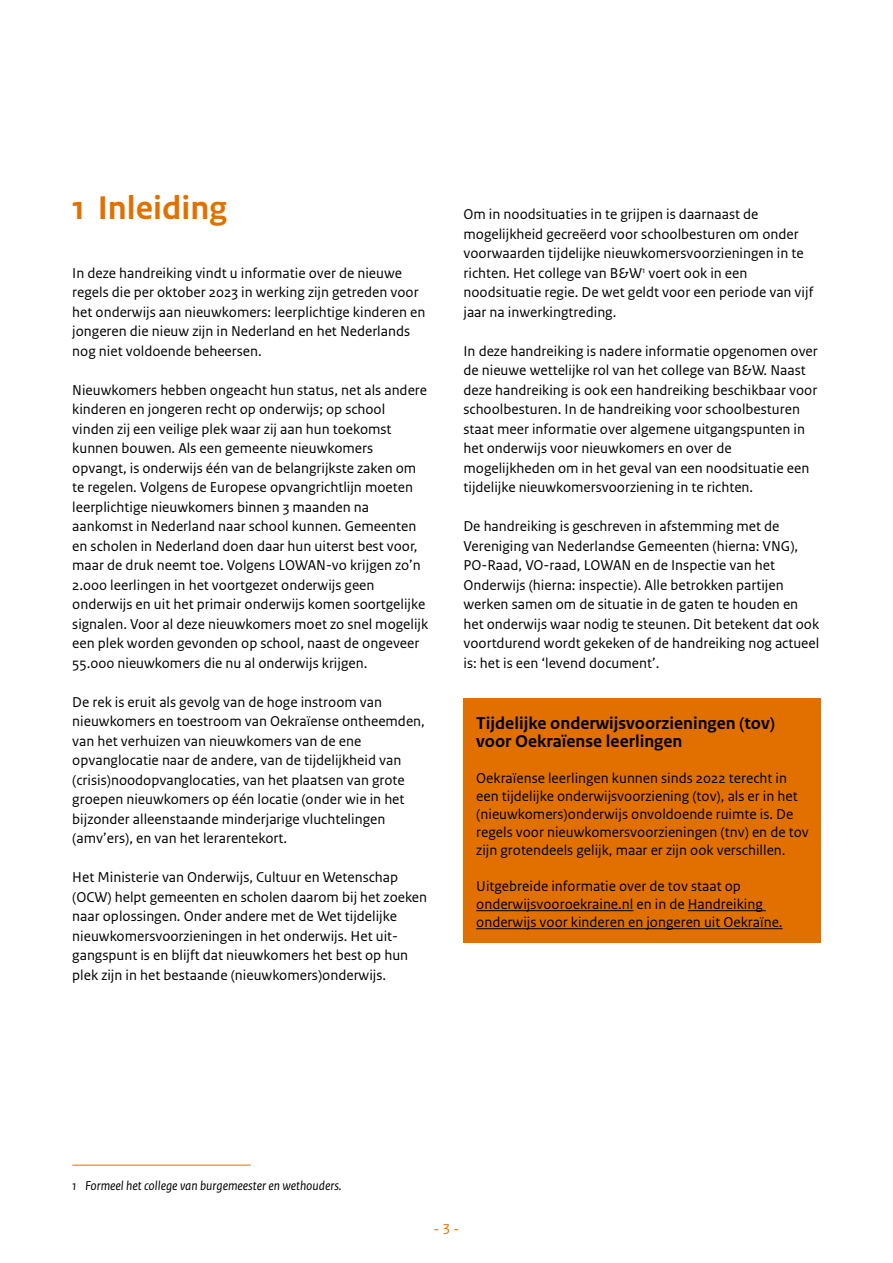
<style>
.page{position:relative;width:893px;height:1263px;background:#fff}
.page>*{position:absolute;margin:0;border:0;box-sizing:border-box;transform-origin:0 0}
.H3_05_RO_Alineakop_Sans{font:700 34.5px "Rijksoverheid Sans Text";color:#e17000}
.P_Kadertekst_Tussenkop_Sans_geen_TOC{font:700 18px/18px "Rijksoverheid Sans Text";color:#000}
.P_10_RO_Broodtekst_Sans{font:15px/19.5px "Rijksoverheid Sans Text";color:#000}
.P_Kadertekst_1{font:15px/18px "Rijksoverheid Sans Text";color:#000}
.t1{font:15px "Rijksoverheid Sans Text";color:#e17000}
.Voetnoot{font:italic 13.5px "Rijksoverheid Sans Text";color:#000}
</style>
<div class="page">
<hr style="left:72px;top:1165px;width:179px;height:1px;background:#e17000">
<div style="left:463px;top:698px;width:358px;height:61px;background:#e17000"></div>
<div style="left:463px;top:752px;width:358px;height:119px;background:#e17000"></div>
<div style="left:463px;top:860px;width:358px;height:83px;background:#e17000"></div>
<hr style="left:476px;top:910px;width:157px;height:1px;background:#000">
<hr style="left:688px;top:910px;width:78px;height:1px;background:#000">
<hr style="left:476px;top:928px;width:307px;height:1px;background:#000">
<h3 class="H3_05_RO_Alineakop_Sans" style="left:72px;top:189px;width:156px">1 Inleiding</h3>
<p class="P_10_RO_Broodtekst_Sans" style="left:72px;top:263px;width:355px">In deze handreiking vindt u informatie over de nieuwe regels die per oktober 2023 in werking zijn getreden voor het onderwijs aan nieuwkomers: leerplichtige kinderen en jongeren die nieuw zijn in Nederland en het Nederlands nog niet voldoende beheersen.</p>
<p class="P_10_RO_Broodtekst_Sans" style="left:72px;top:380px;width:357px">Nieuwkomers hebben ongeacht hun status, net als andere kinderen en jongeren recht op onderwijs; op school vinden zij een veilige plek waar zij aan hun toekomst kunnen bouwen. Als een gemeente nieuwkomers opvangt, is onderwijs één van de belangrijkste zaken om te regelen. Volgens de Europese opvangrichtlijn moeten leerplichtige nieuwkomers binnen 3 maanden na aankomst in Nederland naar school kunnen. Gemeenten en scholen in Nederland doen daar hun uiterst best voor, maar de druk neemt toe. Volgens LOWAN-vo krijgen zo’n 2.000 leerlingen in het voortgezet onderwijs geen onderwijs en uit het primair onderwijs komen soortgelijke signalen. Voor al deze nieuwkomers moet zo snel mogelijk een plek worden gevonden op school, naast de ongeveer 55.000 nieuwkomers die nu al onderwijs krijgen.</p>
<p class="P_10_RO_Broodtekst_Sans" style="left:72px;top:692px;width:354px">De rek is eruit als gevolg van de hoge instroom van nieuwkomers en toestroom van Oekraïense ontheemden, van het verhuizen van nieuwkomers van de ene opvanglocatie naar de andere, van de tijdelijkheid van (crisis)noodopvanglocaties, van het plaatsen van grote groepen nieuwkomers op één locatie (onder wie in het bijzonder alleenstaande minderjarige vluchtelingen (amv’ers), en van het lerarentekort.</p>
<p class="P_10_RO_Broodtekst_Sans" style="left:72px;top:868px;width:356px">Het Ministerie van Onderwijs, Cultuur en Wetenschap (OCW) helpt gemeenten en scholen daarom bij het zoeken naar oplossingen. Onder andere met de Wet tijdelijke nieuwkomersvoorzieningen in het onderwijs. Het uit&shy;gangspunt is en blijft dat nieuwkomers het best op hun plek zijn in het bestaande (nieuwkomers)onderwijs.</p>
<p class="P_10_RO_Broodtekst_Sans" style="left:463px;top:205px;width:351px">Om in noodsituaties in te grijpen is daarnaast de mogelijkheid gecreëerd voor schoolbesturen om onder voorwaarden tijdelijke nieuwkomersvoorzieningen in te richten. Het college van B&amp;W<sup>1</sup> voert ook in een noodsituatie regie. De wet geldt voor een periode van vijf jaar na inwerkingtreding.</p>
<p class="P_10_RO_Broodtekst_Sans" style="left:463px;top:341px;width:356px">In deze handreiking is nadere informatie opgenomen over de nieuwe wettelijke rol van het college van B&amp;W. Naast deze handreiking is ook een handreiking beschikbaar voor schoolbesturen. In de handreiking voor schoolbesturen staat meer informatie over algemene uitgangspunten in het onderwijs voor nieuwkomers en over de mogelijkheden om in het geval van een noodsituatie een tijdelijke nieuwkomersvoorziening in te richten.</p>
<p class="P_10_RO_Broodtekst_Sans" style="left:463px;top:517px;width:357px">De handreiking is geschreven in afstemming met de Vereniging van Nederlandse Gemeenten (hierna: VNG), PO-Raad, VO-raad, LOWAN en de Inspectie van het Onderwijs (hierna: inspectie). Alle betrokken partijen werken samen om de situatie in de gaten te houden en het onderwijs waar nodig te steunen. Dit betekent dat ook voortdurend wordt gekeken of de handreiking nog actueel is: het is een ‘levend document’.</p>
<p class="P_Kadertekst_Tussenkop_Sans_geen_TOC" style="left:476px;top:715px;width:300px">Tijdelijke onderwijsvoorzieningen (tov) voor Oekraïense leerlingen</p>
<p class="P_Kadertekst_1" style="left:476px;top:769px;width:334px">Oekraïense leerlingen kunnen sinds 2022 terecht in een tijdelijke onderwijsvoorziening (tov), als er in het (nieuwkomers)onderwijs onvoldoende ruimte is. De regels voor nieuwkomersvoorzieningen (tnv) en de tov zijn grotendeels gelijk, maar er zijn ook verschillen.</p>
<p class="P_Kadertekst_1" style="left:476px;top:877px;width:308px">Uitgebreide informatie over de tov staat op onderwijsvooroekraine.nl en in de Handreiking onderwijs voor kinderen en jongeren uit Oekraïne.</p>
<p class="Voetnoot" style="left:72px;top:1178px;width:271px">1 Formeel het college van burgemeester en wethouders.</p>
<p class="t1" style="left:433px;top:1220px;width:28px">- 3 -</p>
</div>
